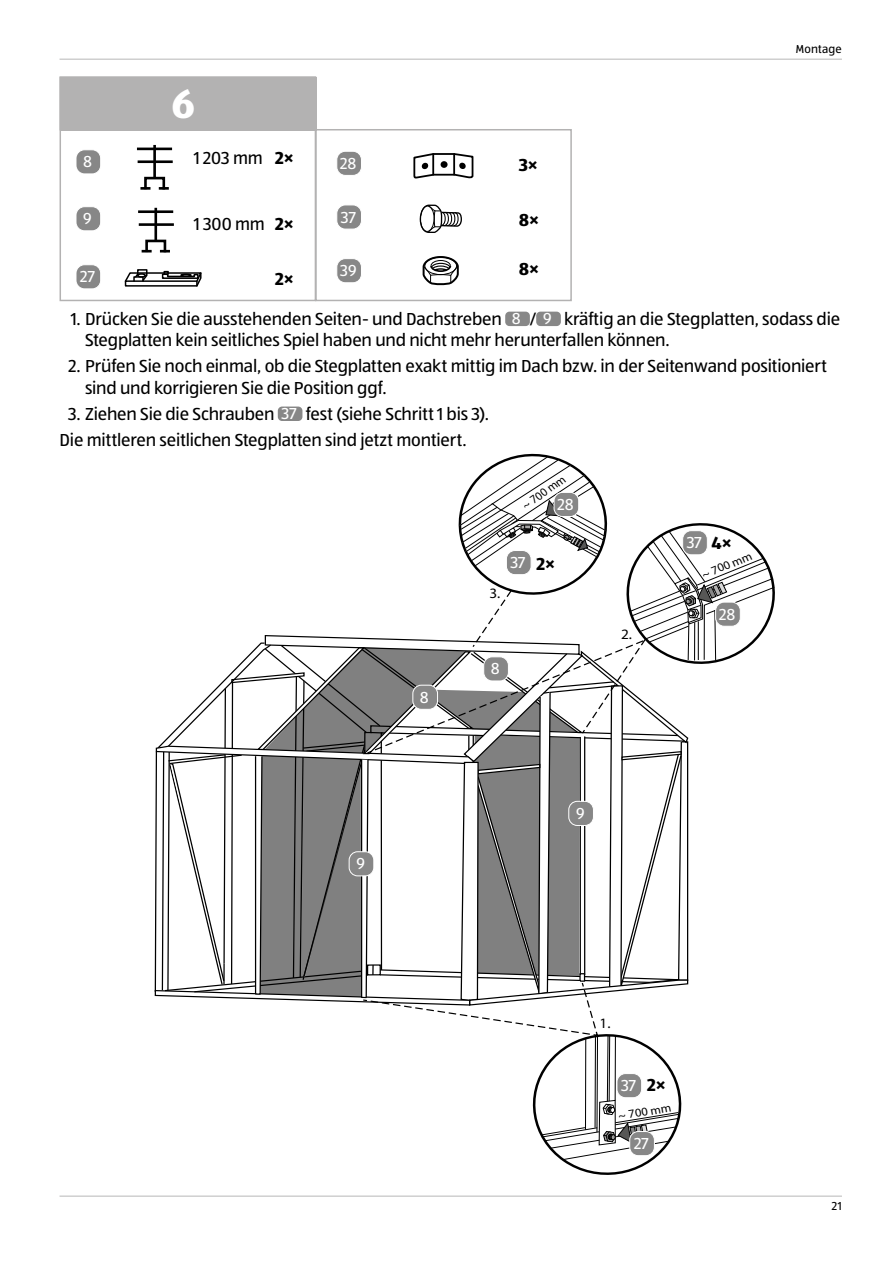
<style>
.page{position:relative;width:893px;height:1263px;background:#fff}
.page>*{position:absolute;margin:0;border:0;box-sizing:border-box;transform-origin:0 0}
.t1{font:700 42px "ALDISUEDOT";color:#fff}
.t2{font:18px/21.6px "ALDISUEDOT";letter-spacing:-.01em;color:#000}
.t3{font:700 18px "ALDISUEDOT";color:#000}
.t4{font:16.5px "ALDISUEDOT";letter-spacing:-.005em;color:#fff}
.t5{font:700 14.4px "Helvetica";color:#000;scale:1.05 1}
.t6{font:700 12.15px "Helvetica";color:#000}
.t7{font:700 12.15px "Helvetica";color:#000;scale:1.04 1}
.t8{font:12px "ALDISUEDOT";letter-spacing:.015em;color:#000}
.t9{font:700 12px "Helvetica";color:#000;scale:1.05 1}
.s1{font-weight:700}
.s2{font-size:16.5px;color:#fff}
.s3{font-weight:700;font-size:18px;color:#000}
</style>
<div class="page">
<hr style="left:60px;top:1196px;width:782px;height:1px;background:#b8b7b7">
<hr style="left:60px;top:59px;width:782px;height:1px;background:#b8b7b7">
<div style="left:60px;top:77px;width:256px;height:224px;border:2px solid #b3b2b2"></div>
<svg style="left:154px;top:453px;width:621px;height:722px"></svg>
<div style="left:413px;top:685px;width:25px;height:24px;background:#878787;border-radius:9px"></div>
<div style="left:412px;top:685px;width:26px;height:25px;border:1px solid #fff;border-radius:9px"></div>
<div style="left:484px;top:657px;width:24px;height:24px;background:#878787;border-radius:9px"></div>
<div style="left:483px;top:656px;width:26px;height:25px;border:1px solid #fff;border-radius:9px"></div>
<div style="left:349px;top:852px;width:25px;height:24px;background:#878787;border-radius:9px"></div>
<div style="left:349px;top:851px;width:25px;height:25px;border:1px solid #fff;border-radius:9px"></div>
<div style="left:569px;top:801px;width:24px;height:24px;background:#878787;border-radius:9px"></div>
<div style="left:568px;top:801px;width:26px;height:25px;border:1px solid #fff;border-radius:9px"></div>
<div style="left:617px;top:1073px;width:25px;height:25px;background:#878787;border-radius:9px"></div>
<div style="left:617px;top:1073px;width:25px;height:25px;border:1px solid #fff;border-radius:9px"></div>
<div style="left:683px;top:531px;width:24px;height:24px;background:#878787;border-radius:9px"></div>
<div style="left:682px;top:530px;width:26px;height:25px;border:1px solid #fff;border-radius:9px"></div>
<div style="left:506px;top:550px;width:25px;height:25px;background:#878787;border-radius:9px"></div>
<div style="left:506px;top:550px;width:25px;height:25px;border:1px solid #fff;border-radius:9px"></div>
<div style="left:61px;top:77px;width:255px;height:53px;background:#b3b2b2"></div>
<div style="left:505px;top:312px;width:25px;height:14px;background:#878787;border-radius:4px"></div>
<div style="left:536px;top:312px;width:25px;height:14px;background:#878787;border-radius:4px"></div>
<div style="left:278px;top:406px;width:24px;height:15px;background:#878787;border-radius:4px"></div>
<div style="left:315px;top:129px;width:257px;height:172px;border:2px solid #b3b2b2"></div>
<div style="left:76px;top:207px;width:25px;height:24px;background:#878787;border-radius:9px"></div>
<div style="left:76px;top:206px;width:25px;height:25px;border:1px solid #fff;border-radius:9px"></div>
<div style="left:76px;top:150px;width:25px;height:24px;background:#878787;border-radius:9px"></div>
<div style="left:76px;top:149px;width:25px;height:25px;border:1px solid #fff;border-radius:9px"></div>
<hr style="left:153px;top:145px;width:3px;height:34px;background:#000">
<hr style="left:137px;top:148px;width:35px;height:2px;background:#000">
<hr style="left:138px;top:160px;width:35px;height:3px;background:#000">
<div style="left:144px;top:177px;width:21px;height:14px;border:3px solid #000"></div>
<svg style="left:140px;top:187px;width:10px;height:3px"></svg>
<svg style="left:159px;top:187px;width:10px;height:3px"></svg>
<div style="left:337px;top:205px;width:24px;height:24px;background:#878787;border-radius:9px"></div>
<div style="left:336px;top:205px;width:26px;height:24px;border:1px solid #fff;border-radius:9px"></div>
<div style="left:337px;top:259px;width:24px;height:24px;background:#878787;border-radius:9px"></div>
<div style="left:336px;top:258px;width:26px;height:25px;border:1px solid #fff;border-radius:9px"></div>
<svg style="left:419px;top:204px;width:43px;height:29px"></svg>
<svg style="left:422px;top:256px;width:37px;height:29px"></svg>
<hr style="left:154px;top:208px;width:3px;height:34px;background:#000">
<hr style="left:138px;top:210px;width:35px;height:3px;background:#000">
<hr style="left:139px;top:223px;width:35px;height:3px;background:#000">
<div style="left:145px;top:240px;width:21px;height:14px;border:3px solid #000"></div>
<svg style="left:142px;top:250px;width:10px;height:2px"></svg>
<svg style="left:160px;top:250px;width:10px;height:2px"></svg>
<div style="left:337px;top:151px;width:24px;height:24px;background:#878787;border-radius:9px"></div>
<div style="left:336px;top:151px;width:26px;height:25px;border:1px solid #fff;border-radius:9px"></div>
<svg style="left:413px;top:153px;width:61px;height:26px"></svg>
<div style="left:76px;top:265px;width:25px;height:24px;background:#878787;border-radius:9px"></div>
<div style="left:76px;top:264px;width:25px;height:25px;border:1px solid #fff;border-radius:9px"></div>
<svg style="left:124px;top:269px;width:78px;height:18px"></svg>
<div style="left:180px;top:273px;width:12px;height:4px;border:2px solid #000;border-radius:50%"></div>
<div style="left:630px;top:1131px;width:24px;height:25px;background:#878787;border-radius:9px"></div>
<div style="left:629px;top:1131px;width:26px;height:25px;border:1px solid #fff;border-radius:9px"></div>
<div style="left:554px;top:492px;width:25px;height:24px;background:#878787;border-radius:9px"></div>
<div style="left:554px;top:492px;width:25px;height:25px;border:1px solid #fff;border-radius:9px"></div>
<div style="left:716px;top:602px;width:24px;height:24px;background:#878787;border-radius:9px"></div>
<div style="left:715px;top:602px;width:26px;height:25px;border:1px solid #fff;border-radius:9px"></div>
<p class="t8" style="left:796px;top:41px;width:48px">Montage</p>
<h1 class="t1" style="left:171px;top:75px;width:25px">6</h1>
<p class="t4" style="left:83px;top:151px;width:11px">8</p>
<p class="t2" style="left:194px;top:146px;width:102px">1 203 mm <span class="s1">2×</span></p>
<p class="t4" style="left:340px;top:153px;width:18px">28</p>
<p class="t3" style="left:519px;top:153px;width:21px">3×</p>
<p class="t4" style="left:83px;top:208px;width:10px">9</p>
<p class="t2" style="left:194px;top:213px;width:73px">1 300 mm</p>
<p class="t3" style="left:275px;top:212px;width:20px">2×</p>
<p class="t4" style="left:80px;top:266px;width:16px">27</p>
<p class="t3" style="left:275px;top:267px;width:20px">2×</p>
<p class="t4" style="left:341px;top:206px;width:17px">37</p>
<p class="t4" style="left:340px;top:260px;width:18px">39</p>
<p class="t3" style="left:519px;top:208px;width:22px">8×</p>
<p class="t3" style="left:519px;top:257px;width:22px">8×</p>
<p class="t2" style="left:85px;top:307px;width:757px;text-indent:-14px">1. Drücken Sie die ausstehenden Seiten- und Dachstreben <span class="s2">8</span> / <span class="s2">9</span> kräftig an die Stegplatten, sodass die<br>Stegplatten kein seitliches Spiel haben und nicht mehr herunterfallen können.</p>
<p class="t2" style="left:85px;top:355px;width:743px;text-indent:-17px">2. Prüfen Sie noch einmal, ob die Stegplatten exakt mittig im Dach bzw. in der Seitenwand positioniert sind und korrigieren Sie die Position ggf.</p>
<p class="t2" style="left:60px;top:400px;width:431px;line-height:25.8px;text-indent:9px">3. Ziehen Sie die Schrauben <span class="s2">37</span> fest (siehe Schritt 1 bis 3).<br>Die mittleren seitlichen Stegplatten sind jetzt montiert.</p>
<p class="t4" style="left:420px;top:686px;width:11px">8</p>
<p class="t4" style="left:356px;top:853px;width:10px">9</p>
<p class="t6" style="left:520px;top:500px;width:51px;rotate:-35deg">~ 700 mm</p>
<p class="t4" style="left:557px;top:494px;width:18px">28</p>
<p class="t5" style="left:489px;top:584px;width:12px">3.</p>
<p class="t4" style="left:510px;top:552px;width:46px">37 <span class="s3">2×</span></p>
<p class="t4" style="left:491px;top:658px;width:11px">8</p>
<p class="t5" style="left:621px;top:625px;width:12px">2.</p>
<p class="t4" style="left:576px;top:803px;width:10px">9</p>
<p class="t4" style="left:687px;top:532px;width:47px">37 <span class="s3">4×</span></p>
<p class="t7" style="left:700px;top:568px;width:52px;rotate:-22deg">~ 700 mm</p>
<p class="t4" style="left:719px;top:603px;width:18px">28</p>
<p class="t5" style="left:600px;top:1014px;width:12px">1.</p>
<p class="t4" style="left:621px;top:1075px;width:46px">37 <span class="s3">2×</span></p>
<p class="t9" style="left:617px;top:1109px;width:52px;rotate:-9deg">~ 700 mm</p>
<p class="t4" style="left:634px;top:1133px;width:16px">27</p>
<p class="t8" style="left:832px;top:1198px;width:11px">21</p>
</div>
